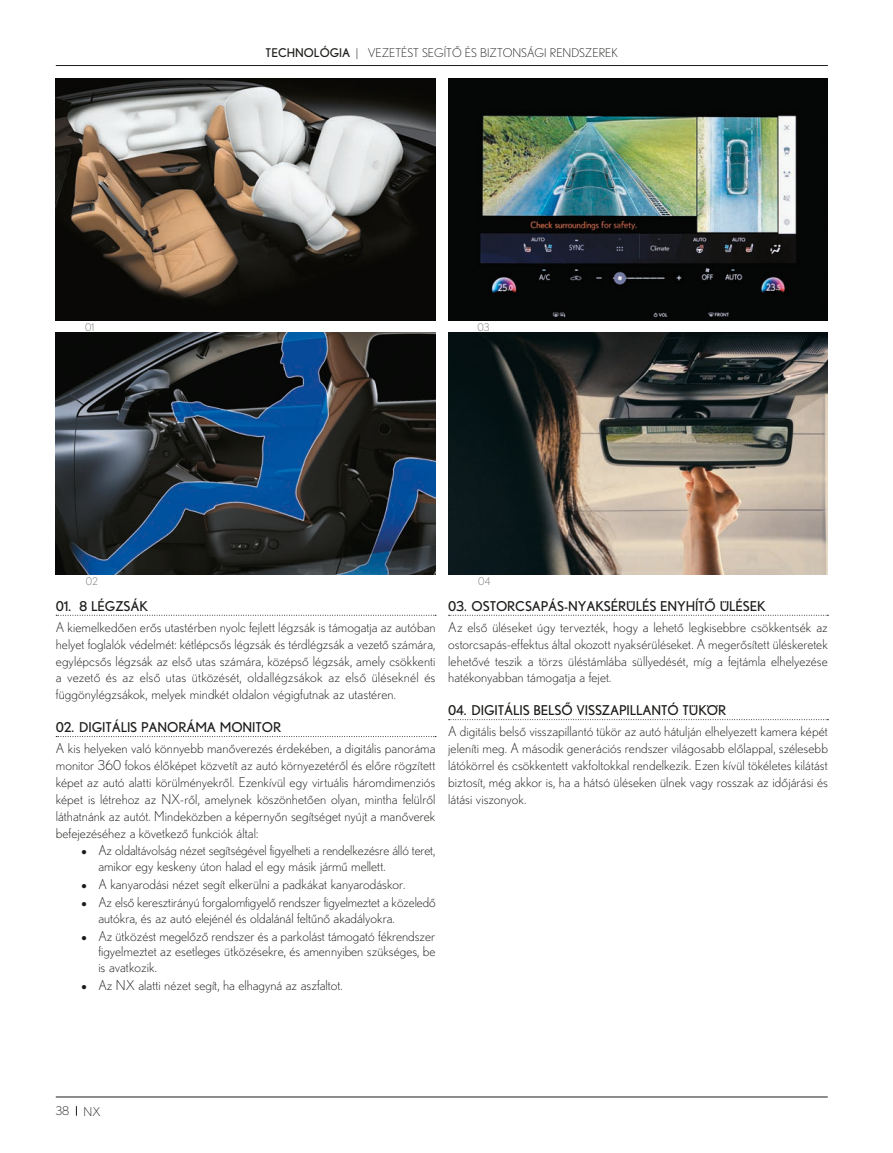
<style>
.page{position:relative;width:893px;height:1153px;background:#fff}
.page>*{position:absolute;margin:0;border:0;box-sizing:border-box;transform-origin:0 0}
.t1{font:13.5px/16.8px "Nobel CE Light";color:#1d1d1b;text-align:justify}
.t2{font:13.5px "Nobel CE";letter-spacing:-.01em;color:#1d1d1b}
.t3{font:12px "Nobel CE Light";color:#1d1d1b}
.t4{font:10.5px "Nobel CE Light";letter-spacing:.02em;color:#70706f}
.s1{font-family:"Nobel CE"}
.s2{font-family:"Lexuschart";font-size:7.5px}
</style>
<div class="page">
<hr style="left:56px;top:1096px;width:772px;height:1px;background:#1d1d1b">
<img style="left:56px;top:78px;width:379px;height:242px">
<img style="left:448px;top:78px;width:379px;height:242px">
<img style="left:56px;top:333px;width:379px;height:242px">
<img style="left:448px;top:333px;width:380px;height:242px">
<hr style="left:56px;top:65px;width:772px;height:1px;background:#1d1d1b">
<svg style="left:56px;top:614px;width:380px;height:1px"></svg>
<svg style="left:56px;top:736px;width:380px;height:1px"></svg>
<svg style="left:449px;top:614px;width:379px;height:1px"></svg>
<svg style="left:449px;top:719px;width:379px;height:1px"></svg>
<p class="t3" style="left:266px;top:45px;width:354px"><span class="s1">TECHNOLÓGIA</span> | VEZETÉST SEGÍTŐ ÉS BIZTONSÁGI RENDSZEREK</p>
<p class="t4" style="left:85px;top:320px;width:11px">01</p>
<p class="t4" style="left:477px;top:320px;width:14px">03</p>
<p class="t4" style="left:86px;top:575px;width:13px">02</p>
<p class="t4" style="left:478px;top:575px;width:14px">04</p>
<p class="t2" style="left:56px;top:597px;width:94px">01. 8 LÉGZSÁK</p>
<p class="t1" style="left:56px;top:619px;width:381px">A kiemelkedően erős utastérben nyolc fejlett légzsák is támogatja az autóban helyet foglalók védelmét: kétlépcsős légzsák és térdlégzsák a vezető számára, egylépcsős légzsák az első utas számára, középső légzsák, amely csökkenti a vezető és az első utas ütközését, oldallégzsákok az első üléseknél és függönylégzsákok, melyek mindkét oldalon végigfutnak az utastéren.</p>
<p class="t2" style="left:56px;top:718px;width:227px">02. DIGITÁLIS PANORÁMA MONITOR</p>
<p class="t1" style="left:56px;top:740px;width:381px">A kis helyeken való könnyebb manőverezés érdekében, a digitális panoráma monitor 360 fokos élőképet közvetít az autó környezetéről és előre rögzített képet az autó alatti körülményekről. Ezenkívül egy virtuális háromdimenziós képet is létrehoz az NX-ről, amelynek köszönhetően olyan, mintha felülről láthatnánk az autót. Mindeközben a képernyőn segítséget nyújt a manőverek befejezéséhez a következő funkciók által:</p>
<p class="t1" style="left:98px;top:843px;width:339px;line-height:15.8px;text-indent:-17px"><span class="s2">•</span> Az oldaltávolság nézet segítségével figyelheti a rendelkezésre álló teret, amikor egy keskeny úton halad el egy másik jármű mellett.</p>
<p class="t1" style="left:81px;top:876px;width:326px"><span class="s2">•</span> A kanyarodási nézet segít elkerülni a padkákat kanyarodáskor.</p>
<p class="t1" style="left:98px;top:895px;width:339px;line-height:15.8px;text-indent:-17px"><span class="s2">•</span> Az első keresztirányú forgalomfigyelő rendszer figyelmeztet a közeledő autókra, és az autó elejénél és oldalánál feltűnő akadályokra.</p>
<p class="t1" style="left:98px;top:928px;width:339px;line-height:15.8px;text-indent:-17px"><span class="s2">•</span> Az ütközést megelőző rendszer és a parkolást támogató fékrendszer figyelmeztet az esetleges ütközésekre, és amennyiben szükséges, be is avatkozik.</p>
<p class="t1" style="left:81px;top:977px;width:263px"><span class="s2">•</span> Az NX alatti nézet segít, ha elhagyná az aszfaltot.</p>
<p class="t2" style="left:448px;top:597px;width:319px">03. OSTORCSAPÁS-NYAKSÉRÜLÉS ENYHÍTŐ ÜLÉSEK</p>
<p class="t1" style="left:448px;top:619px;width:381px">Az első üléseket úgy tervezték, hogy a lehető legkisebbre csökkentsék az ostorcsapás-effektus által okozott nyaksérüléseket. A megerősített üléskeretek lehetővé teszik a törzs üléstámlába süllyedését, míg a fejtámla elhelyezése hatékonyabban támogatja a fejet.</p>
<p class="t2" style="left:448px;top:701px;width:280px">04. DIGITÁLIS BELSŐ VISSZAPILLANTÓ TÜKÖR</p>
<p class="t1" style="left:448px;top:723px;width:381px">A digitális belső visszapillantó tükör az autó hátulján elhelyezett kamera képét jeleníti meg. A második generációs rendszer világosabb előlappal, szélesebb látókörrel és csökkentett vakfoltokkal rendelkezik. Ezen kívül tökéletes kilátást biztosít, még akkor is, ha a hátsó üléseken ülnek vagy rosszak az időjárási és látási viszonyok.</p>
<p class="t3" style="left:56px;top:1103px;width:46px">38 NX</p>
</div>
